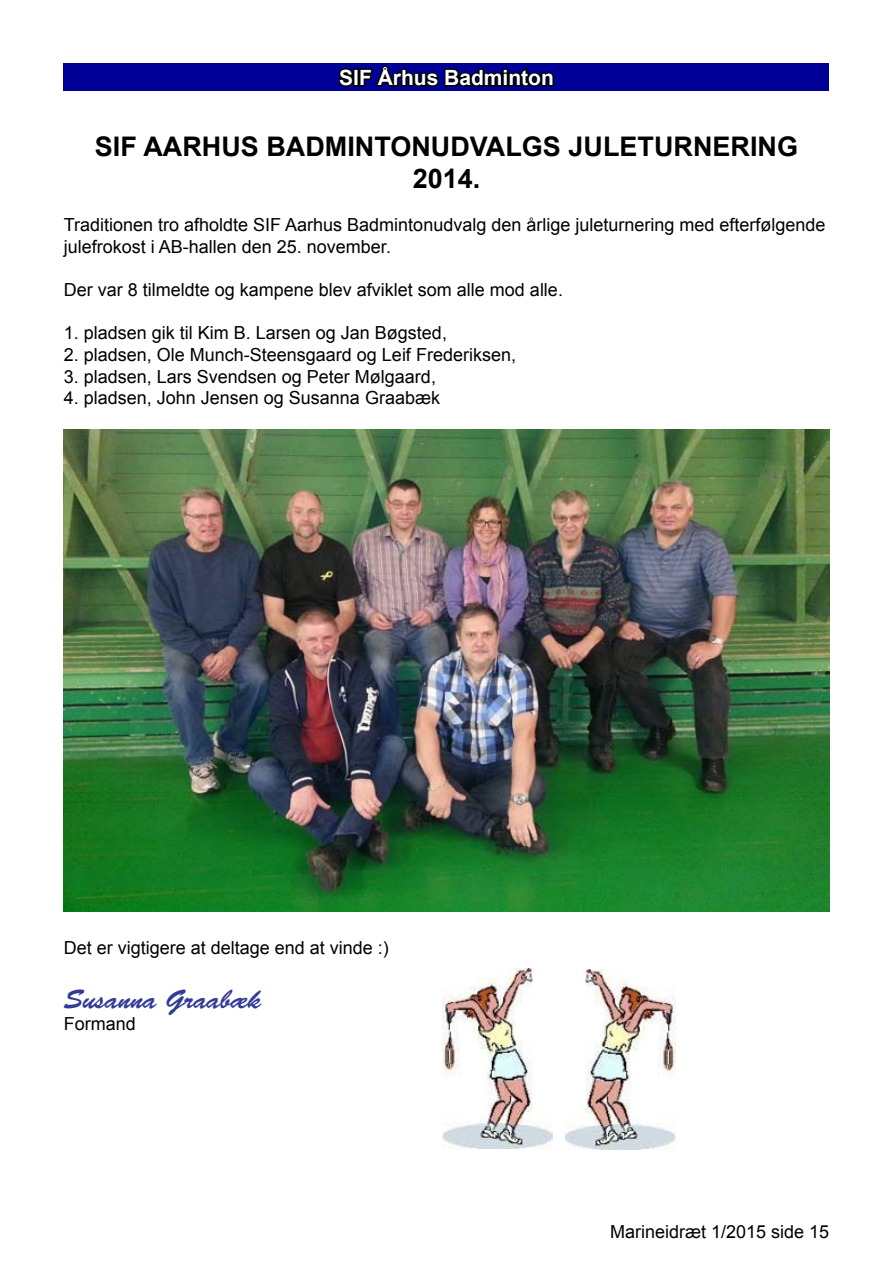
<style>
.page{position:relative;width:893px;height:1263px;background:#fff}
.page>*{position:absolute;margin:0;border:0;box-sizing:border-box;transform-origin:0 0}
.t1{font:700 27px/32.4px "Arial";color:#000;text-align:center}
.t2{font:27px "Brush Script Std";color:#323b97}
.t3{font:700 21px "Arial";color:#fff}
.t4{font:18px/21.6px "Arial";color:#000}
</style>
<div class="page">
<img style="left:64px;top:429px;width:765px;height:482px">
<div style="left:64px;top:64px;width:765px;height:27px;background:#000096"></div>
<svg style="left:336px;top:63px;width:219px;height:24px"></svg>
<img style="left:442px;top:968px;width:110px;height:180px">
<img style="left:566px;top:969px;width:110px;height:180px">
<p class="t3" style="left:339px;top:63px;width:216px">SIF Århus Badminton</p>
<h1 class="t1" style="left:95px;top:130px;width:704px">SIF AARHUS BADMINTONUDVALGS JULETURNERING<br>2014.</h1>
<p class="t4" style="left:64px;top:214px;width:763px">Traditionen tro afholdte SIF Aarhus Badmintonudvalg den årlige juleturnering med efterfølgende julefrokost i AB-hallen den 25. november.</p>
<p class="t4" style="left:64px;top:279px;width:501px">Der var 8 tilmeldte og kampene blev afviklet som alle mod alle.</p>
<p class="t4" style="left:64px;top:322px;width:385px">1. pladsen gik til Kim B. Larsen og Jan Bøgsted,</p>
<p class="t4" style="left:64px;top:344px;width:454px">2. pladsen, Ole Munch-Steensgaard og Leif Frederiksen,</p>
<p class="t4" style="left:64px;top:365px;width:374px">3. pladsen, Lars Svendsen og Peter Mølgaard,</p>
<p class="t4" style="left:64px;top:387px;width:378px">4. pladsen, John Jensen og Susanna Graabæk</p>
<p class="t4" style="left:64px;top:937px;width:327px">Det er vigtigere at deltage end at vinde :)</p>
<h1 class="t2" style="left:64px;top:984px;width:199px">Susanna Graabæk</h1>
<p class="t4" style="left:64px;top:1013px;width:74px">Formand</p>
<p class="t4" style="left:610px;top:1220px;width:221px">Marineidræt 1/2015 side 15</p>
</div>
